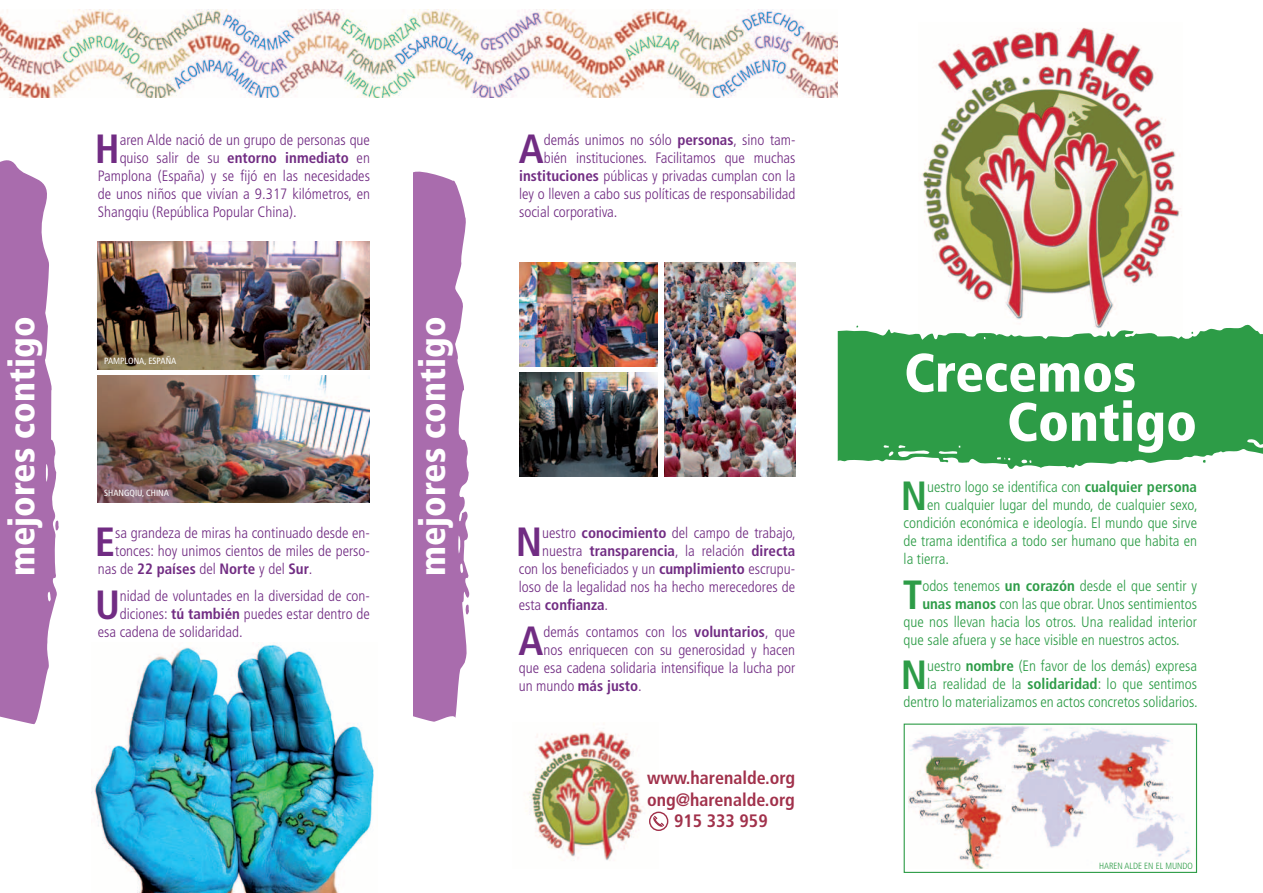
<style>
.page{position:relative;width:1263px;height:893px;background:#fff}
.page>*{position:absolute;margin:0;border:0;box-sizing:border-box;transform-origin:0 0}
.título_entradilla{font:900 condensed 54px "Frutiger LT Std";color:#fff}
.título_entradilla-2{font:700 condensed 40.8px "Frutiger LT Std";color:#712c83}
.título_entradilla-3{font:700 condensed 40.8px "Frutiger LT Std";color:#2d9c47}
.título_entradilla-4{font:900 condensed 36px "Frutiger LT Std";color:#fff}
.t1{font:700 condensed 18px "Frutiger LT Std";color:#a1314b}
.título_entradilla-5{font:300 condensed 15px "Frutiger LT Std";color:#712c83}
.título_entradilla-6{font:300 condensed 15px/18px "Frutiger LT Std";color:#2d9c47;text-align:right}
.título_entradilla-7{font:700 condensed 15px "Frutiger LT Std";color:#712c83}
.título_entradilla-8{font:condensed 9px "Frutiger LT Std";color:#fff}
.título_entradilla-9{font:300 condensed 9px "Frutiger LT Std";color:#2d9c47}
.s1{font-weight:700}
.s2{font-weight:300}
</style>
<div class="page">
<svg style="left:413px;top:171px;width:56px;height:551px;background:#af77b3"></svg>
<svg style="left:0;top:160px;width:59px;height:565px"></svg>
<img style="left:91px;top:644px;width:283px;height:249px">
<img style="left:908px;top:726px;width:282px;height:143px">
<div style="left:904px;top:724px;width:293px;height:149px;border:1px solid #2d9c47"></div>
<img style="left:922px;top:27px;width:260px;height:297px">
<svg style="left:838px;top:324px;width:425px;height:145px;background:#48a85f"></svg>
<img style="left:664px;top:263px;width:131px;height:213px">
<img style="left:519px;top:263px;width:138px;height:103px">
<img style="left:98px;top:241px;width:272px;height:128px">
<img style="left:519px;top:373px;width:138px;height:103px">
<img style="left:98px;top:375px;width:272px;height:128px">
<img style="left:526px;top:730px;width:132px;height:131px">
<img style="left:0;top:10px;width:838px;height:87px">
<svg style="left:653px;top:816px;width:11px;height:11px"></svg>
<div style="left:649px;top:812px;width:19px;height:19px;border:1px solid #a1314b;border-radius:50%"></div>
<p class="título_entradilla-2" style="left:95px;top:125px;width:26px">H</p>
<p class="título_entradilla-5" style="left:120px;top:132px;width:252px">aren Alde nació de un grupo de personas que</p>
<p class="título_entradilla-5" style="left:120px;top:150px;width:252px">quiso salir de su <span class="s1">entorno inmediato</span> en</p>
<p class="título_entradilla-5" style="left:98px;top:168px;width:274px">Pamplona (España) y se fijó en las necesidades</p>
<p class="título_entradilla-5" style="left:98px;top:186px;width:274px">de unos niños que vivían a 9.317 kilómetros, en</p>
<p class="título_entradilla-5" style="left:98px;top:204px;width:200px">Shangqiu (República Popular China).</p>
<p class="título_entradilla-4" style="left:0;top:576px;width:261px;rotate:-90deg">mejores contigo</p>
<p class="título_entradilla-4" style="left:411px;top:576px;width:261px;rotate:-90deg">mejores contigo</p>
<p class="título_entradilla-8" style="left:104px;top:356px;width:74px">PAMPLONA, ESPAÑA</p>
<p class="título_entradilla-8" style="left:104px;top:488px;width:66px">SHANGQIU, CHINA</p>
<p class="título_entradilla-2" style="left:95px;top:518px;width:22px">E</p>
<p class="título_entradilla-5" style="left:115px;top:524px;width:256px">sa grandeza de miras ha continuado desde en-</p>
<p class="título_entradilla-5" style="left:115px;top:542px;width:256px">tonces: hoy unimos cientos de miles de perso-</p>
<p class="título_entradilla-7" style="left:98px;top:560px;width:216px"><span class="s2">nas de</span> 22 países <span class="s2">del</span> Norte <span class="s2">y del</span> Sur<span class="s2">.</span></p>
<p class="título_entradilla-2" style="left:95px;top:580px;width:26px">U</p>
<p class="título_entradilla-5" style="left:120px;top:587px;width:251px">nidad de voluntades en la diversidad de con-</p>
<p class="título_entradilla-5" style="left:120px;top:605px;width:252px">diciones: <span class="s1">tú también</span> puedes estar dentro de</p>
<p class="título_entradilla-5" style="left:98px;top:623px;width:146px">esa cadena de solidaridad.</p>
<p class="título_entradilla-2" style="left:519px;top:125px;width:26px">A</p>
<p class="título_entradilla-5" style="left:544px;top:132px;width:253px">demás unimos no sólo <span class="s1">personas</span>, sino tam-</p>
<p class="título_entradilla-5" style="left:544px;top:150px;width:253px">bién instituciones. Facilitamos que muchas</p>
<p class="título_entradilla-5" style="left:519px;top:168px;width:278px"><span class="s1">instituciones</span> públicas y privadas cumplan con la</p>
<p class="título_entradilla-5" style="left:519px;top:186px;width:278px">ley o lleven a cabo sus políticas de responsabilidad</p>
<p class="título_entradilla-5" style="left:519px;top:204px;width:100px">social corporativa.</p>
<p class="título_entradilla-2" style="left:516px;top:518px;width:28px">N</p>
<p class="título_entradilla-5" style="left:542px;top:524px;width:255px">uestro <span class="s1">conocimiento</span> del campo de trabajo,</p>
<p class="título_entradilla-7" style="left:542px;top:542px;width:254px"><span class="s2">nuestra</span> transparencia<span class="s2">, la relación</span> directa</p>
<p class="título_entradilla-5" style="left:519px;top:560px;width:278px">con los beneficiados y un <span class="s1">cumplimiento</span> escrupu-</p>
<p class="título_entradilla-5" style="left:519px;top:578px;width:278px">loso de la legalidad nos ha hecho merecedores de</p>
<p class="título_entradilla-7" style="left:519px;top:596px;width:91px"><span class="s2">esta</span> confianza<span class="s2">.</span></p>
<p class="título_entradilla-2" style="left:518px;top:616px;width:26px">A</p>
<p class="título_entradilla-5" style="left:543px;top:623px;width:253px">demás contamos con los <span class="s1">voluntarios</span>, que</p>
<p class="título_entradilla-5" style="left:543px;top:641px;width:253px">nos enriquecen con su generosidad y hacen</p>
<p class="título_entradilla-5" style="left:519px;top:659px;width:278px">que esa cadena solidaria intensifique la lucha por</p>
<p class="título_entradilla-5" style="left:519px;top:677px;width:125px">un mundo <span class="s1">más justo</span>.</p>
<p class="t1" style="left:647px;top:767px;width:150px">www.harenalde.org</p>
<p class="t1" style="left:647px;top:789px;width:149px">ong@harenalde.org</p>
<p class="t1" style="left:674px;top:810px;width:95px">915 333 959</p>
<p class="título_entradilla" style="left:904px;top:340px;width:234px">Crecemos</p>
<p class="título_entradilla" style="left:1007px;top:390px;width:192px">Contigo</p>
<p class="título_entradilla-3" style="left:901px;top:472px;width:28px">N</p>
<p class="título_entradilla-6" style="left:927px;top:478px;width:271px">uestro logo se identifica con <span class="s1">cualquier persona</span></p>
<p class="título_entradilla-6" style="left:927px;top:496px;width:272px">en cualquier lugar del mundo, de cualquier sexo,</p>
<p class="título_entradilla-6" style="left:904px;top:514px;width:295px">condición económica e ideología. El mundo que sirve</p>
<p class="título_entradilla-6" style="left:904px;top:532px;width:295px">de trama identifica a todo ser humano que habita en</p>
<p class="título_entradilla-6" style="left:904px;top:550px;width:47px">la tierra.</p>
<p class="título_entradilla-3" style="left:903px;top:570px;width:21px">T</p>
<p class="título_entradilla-6" style="left:922px;top:577px;width:276px">odos tenemos <span class="s1">un corazón</span> desde el que sentir y</p>
<p class="título_entradilla-6" style="left:922px;top:595px;width:276px"><span class="s1">unas manos</span> con las que obrar. Unos sentimientos</p>
<p class="título_entradilla-6" style="left:904px;top:613px;width:295px">que nos llevan hacia los otros. Una realidad interior</p>
<p class="título_entradilla-6" style="left:904px;top:631px;width:278px">que sale afuera y se hace visible en nuestros actos.</p>
<p class="título_entradilla-3" style="left:901px;top:651px;width:28px">N</p>
<p class="título_entradilla-6" style="left:904px;top:657px;width:295px">uestro <span class="s1">nombre</span> (En favor de los demás) expresa<br>la realidad de la <span class="s1">solidaridad</span>: lo que sentimos dentro lo materializamos en actos concretos solidarios.</p>
<p class="título_entradilla-9" style="left:1099px;top:861px;width:95px">HAREN ALDE EN EL MUNDO</p>
</div>
